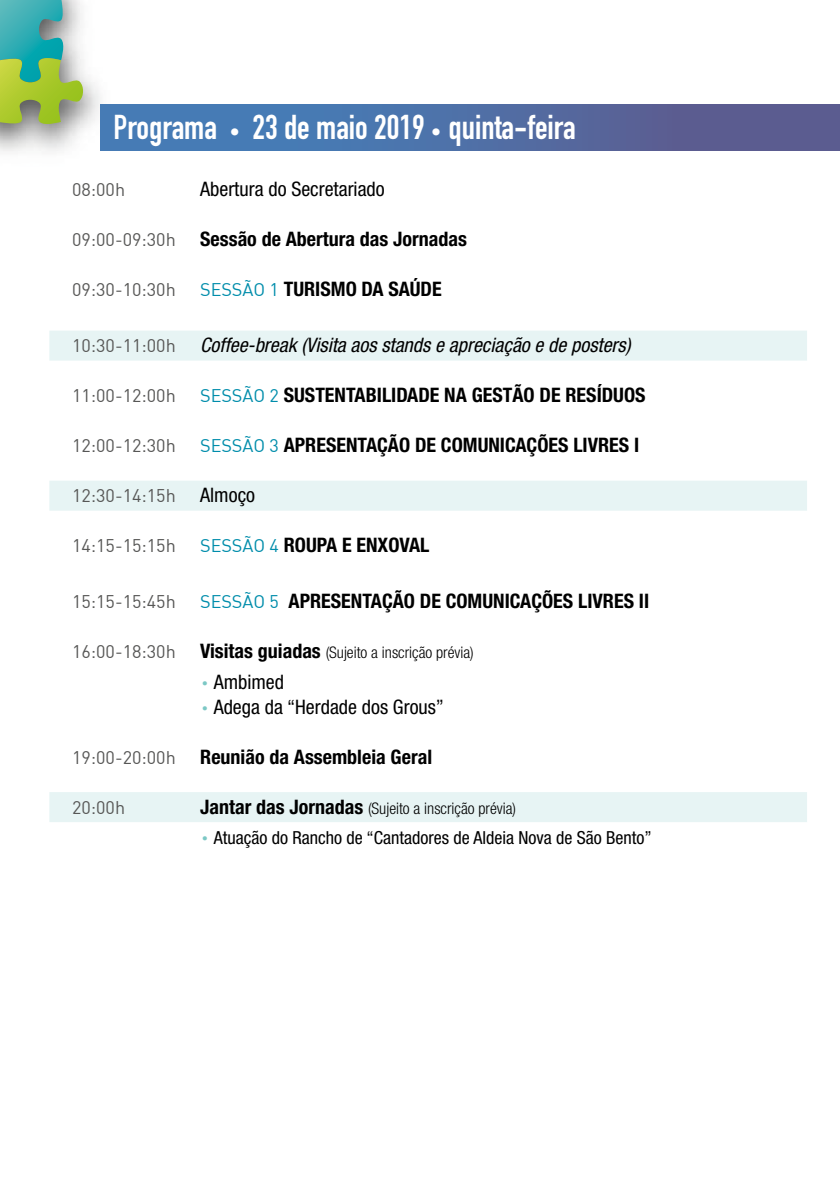
<style>
.page{position:relative;width:840px;height:1191px;background:#fff}
.page>*{position:absolute;margin:0;border:0;box-sizing:border-box;transform-origin:0 0}
.t1{font:34px "DIN Engschrift Std";color:#fff}
.t2{font:700 condensed 20px "Helvetica Neue";color:#000}
.t3{font:italic condensed 20px "Helvetica Neue";color:#000}
.t4{font:condensed 20px/25px "Helvetica Neue";color:#000}
.t5{font:18px "DIN";color:#575756}
.t6{font:condensed 18px "Helvetica Neue";color:#000}
.t7{font:300 condensed 16px "Helvetica Neue";color:#000}
.s1{font-size:20px}
.s2{font-family:"DIN";font-weight:400;font-stretch:normal;font-size:18px;color:#575756}
.s3{font-family:"DIN";font-weight:400;font-stretch:normal;font-size:18px;color:#008dab}
.s4{font-family:"DIN";font-style:normal;font-stretch:normal;font-size:18px;color:#575756}
.s5{font-family:"Helvetica Neue";font-stretch:condensed;font-size:20px;color:#000}
.s6{font-weight:700;font-size:20px}
.s7{font-family:"Source Code Pro";font-weight:900;font-stretch:normal;font-size:16px;color:#7cc8c5}
</style>
<div class="page">
<img style="left:0;top:74px;width:839px;height:748px">
<svg style="left:0;top:0;width:84px;height:127px"></svg>
<div style="left:49px;top:330px;width:757px;height:30px;background:#e7f4f4"></div>
<div style="left:49px;top:480px;width:757px;height:30px;background:#e7f4f4"></div>
<div style="left:49px;top:792px;width:757px;height:30px;background:#e7f4f4"></div>
<div style="left:101px;top:105px;width:738px;height:45px;background:linear-gradient(to right,#4282bd,#5e588b)"></div>
<h1 class="t1" style="left:113px;top:107px;width:463px">Programa <span class="s1">•</span> 23 de maio 2019 <span class="s1">•</span> quinta-feira</h1>
<p class="t5" style="left:72px;top:179px;width:55px">08:00h</p>
<p class="t4" style="left:200px;top:177px;width:186px">Abertura do Secretariado</p>
<p class="t2" style="left:72px;top:227px;width:396px"><span class="s2">09:00-09:30h</span> Sessão de Abertura das Jornadas</p>
<p class="t5" style="left:72px;top:279px;width:105px">09:30-10:30h</p>
<p class="t2" style="left:200px;top:277px;width:243px"><span class="s3">SESSÃO 1</span> TURISMO DA SAÚDE</p>
<p class="t3" style="left:72px;top:333px;width:559px"><span class="s4">10:30-11:00h</span> Coffee-break (Visita aos stands e apreciação e de posters)</p>
<p class="t5" style="left:72px;top:384px;width:105px">11:00-12:00h</p>
<p class="t2" style="left:200px;top:383px;width:446px"><span class="s3">SESSÃO 2</span> SUSTENTABILIDADE NA GESTÃO DE RESÍDUOS</p>
<p class="t5" style="left:72px;top:434px;width:105px">12:00-12:30h</p>
<p class="t2" style="left:200px;top:433px;width:440px"><span class="s3">SESSÃO 3</span> APRESENTAÇÃO DE COMUNICAÇÕES LIVRES I</p>
<p class="t5" style="left:72px;top:484px;width:184px">12:30-14:15h <span class="s5">Almoço</span></p>
<p class="t5" style="left:72px;top:534px;width:105px">14:15-15:15h</p>
<p class="t2" style="left:200px;top:533px;width:231px"><span class="s3">SESSÃO 4</span> ROUPA E ENXOVAL</p>
<p class="t5" style="left:72px;top:590px;width:105px">15:15-15:45h</p>
<p class="t2" style="left:200px;top:588px;width:450px"><span class="s3">SESSÃO 5</span> APRESENTAÇÃO DE COMUNICAÇÕES LIVRES II</p>
<p class="t7" style="left:72px;top:643px;width:403px"><span class="s2">16:00-18:30h</span> <span class="s6">Visitas guiadas</span> (Sujeito a inscrição prévia)</p>
<p class="t4" style="left:200px;top:669px;width:245px"><span class="s7">·</span> Ambimed<br><span class="s7">·</span> Adega da “Herdade dos Grous”</p>
<p class="t2" style="left:72px;top:744px;width:361px"><span class="s2">19:00-20:00h</span> Reunião da Assembleia Geral</p>
<p class="t5" style="left:72px;top:796px;width:55px">20:00h</p>
<p class="t7" style="left:200px;top:798px;width:317px"><span class="s6">Jantar das Jornadas</span> (Sujeito a inscrição prévia)</p>
<p class="t6" style="left:200px;top:827px;width:453px"><span class="s7">·</span> Atuação do Rancho de “Cantadores de Aldeia Nova de São Bento”</p>
</div>
